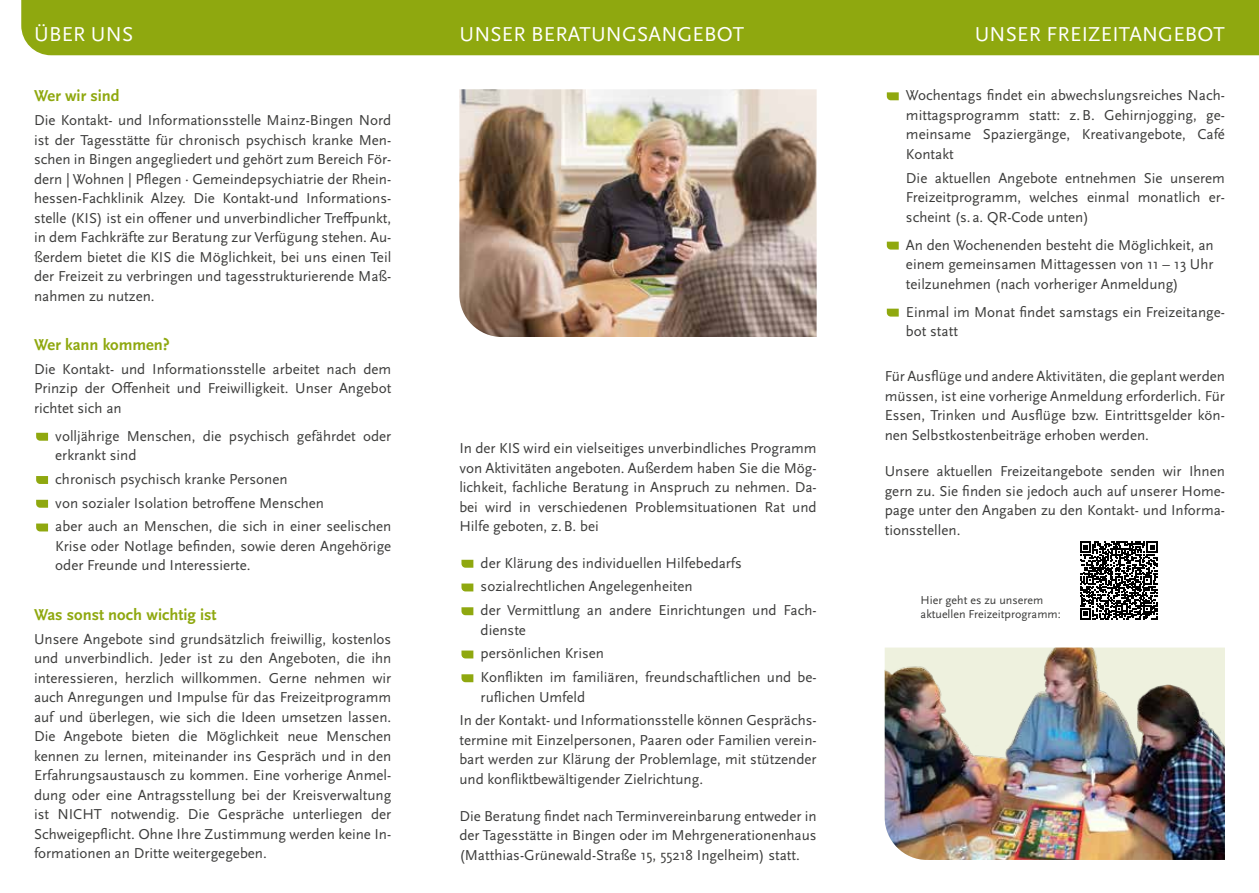
<style>
.page{position:relative;width:1259px;height:893px;background:#fff}
.page>*{position:absolute;margin:0;border:0;box-sizing:border-box;transform-origin:0 0}
.t1{font:21px "Scala Sans OT";letter-spacing:.01em;color:#fff}
.t2{font:700 16.5px "Scala Sans OT";color:#8fa80f}
.t3{font:15px/19.5px "Scala Sans OT";color:#3c3c3b;text-align:justify}
.t4{font:12px/14.4px "Scala Sans OT";color:#3c3c3b}
</style>
<div class="page">
<div style="left:21px;top:0;width:1238px;height:55px;background:#8fa80f"></div>
<svg style="left:36px;top:433px;width:12px;height:8px"></svg>
<svg style="left:36px;top:476px;width:12px;height:8px"></svg>
<svg style="left:36px;top:500px;width:12px;height:8px"></svg>
<svg style="left:36px;top:523px;width:12px;height:8px"></svg>
<svg style="left:461px;top:560px;width:12px;height:8px"></svg>
<svg style="left:461px;top:583px;width:12px;height:8px"></svg>
<svg style="left:461px;top:607px;width:12px;height:8px"></svg>
<svg style="left:461px;top:650px;width:12px;height:8px"></svg>
<svg style="left:461px;top:674px;width:12px;height:8px"></svg>
<img style="left:884px;top:648px;width:341px;height:212px">
<svg style="left:887px;top:92px;width:11px;height:8px"></svg>
<svg style="left:887px;top:242px;width:11px;height:8px"></svg>
<svg style="left:887px;top:309px;width:11px;height:8px"></svg>
<img style="left:459px;top:89px;width:357px;height:248px">
<svg style="left:1080px;top:541px;width:77px;height:78px"></svg>
<h1 class="t1" style="left:34px;top:23px;width:101px">ÜBER UNS</h1>
<p class="t2" style="left:34px;top:87px;width:87px">Wer wir sind</p>
<p class="t3" style="left:34px;top:111px;width:359px">Die Kontakt- und Informationsstelle Mainz-Bingen Nord ist der Tagesstätte für chronisch psychisch kranke Men&shy;schen in Bingen angegliedert und gehört zum Bereich För&shy;dern | Wohnen | Pflegen · Gemeindepsychiatrie der Rhein&shy;hessen-Fachklinik Alzey. Die Kontakt-und Informations&shy;stelle (KIS) ist ein offener und unverbindlicher Treffpunkt, in dem Fachkräfte zur Beratung zur Verfügung stehen. Au&shy;ßerdem bietet die KIS die Möglichkeit, bei uns einen Teil der Freizeit zu verbringen und tagesstrukturierende Maß&shy;nahmen zu nutzen.</p>
<p class="t2" style="left:34px;top:335px;width:137px">Wer kann kommen?</p>
<p class="t3" style="left:34px;top:359px;width:359px">Die Kontakt- und Informationsstelle arbeitet nach dem Prinzip der Offenheit und Freiwilligkeit. Unser Angebot richtet sich an</p>
<p class="t3" style="left:55px;top:426px;width:337px">volljährige Menschen, die psychisch gefährdet oder erkrankt sind</p>
<p class="t3" style="left:55px;top:468px;width:337px;line-height:23.7px;text-align:left">chronisch psychisch kranke Personen<br>von sozialer Isolation betroffene Menschen<br>aber auch an Menschen, die sich in einer seelischen</p>
<p class="t3" style="left:55px;top:537px;width:337px">Krise oder Notlage befinden, sowie deren Angehörige oder Freunde und Interessierte.</p>
<p class="t2" style="left:34px;top:605px;width:184px">Was sonst noch wichtig ist</p>
<p class="t3" style="left:34px;top:629px;width:359px">Unsere Angebote sind grundsätzlich freiwillig, kostenlos und unverbindlich. Jeder ist zu den Angeboten, die ihn interessieren, herzlich willkommen. Gerne nehmen wir auch Anregungen und Impulse für das Freizeitprogramm auf und überlegen, wie sich die Ideen umsetzen lassen.<br>Die Angebote bieten die Möglichkeit neue Menschen kennen zu lernen, miteinander ins Gespräch und in den Erfahrungsaustausch zu kommen. Eine vorherige Anmel&shy;dung oder eine Antragsstellung bei der Kreisverwaltung ist NICHT notwendig. Die Gespräche unterliegen der Schweigepflicht. Ohne Ihre Zustimmung werden keine In&shy;formationen an Dritte weitergegeben.</p>
<h1 class="t1" style="left:459px;top:23px;width:286px">UNSER BERATUNGSANGEBOT</h1>
<h1 class="t1" style="left:974px;top:23px;width:252px">UNSER FREIZEITANGEBOT</h1>
<p class="t3" style="left:459px;top:439px;width:359px">In der KIS wird ein vielseitiges unverbindliches Programm von Aktivitäten angeboten. Außerdem haben Sie die Mög&shy;lichkeit, fachliche Beratung in Anspruch zu nehmen. Da&shy;bei wird in verschiedenen Problemsituationen Rat und Hilfe geboten, z.B. bei</p>
<p class="t3" style="left:480px;top:551px;width:337px;line-height:23.7px;text-align:left">der Klärung des individuellen Hilfebedarfs sozialrechtlichen Angelegenheiten<br>der Vermittlung an andere Einrichtungen und Fach-</p>
<p class="t3" style="left:480px;top:618px;width:337px;line-height:23.7px;text-align:left">dienste<br>persönlichen Krisen<br>Konflikten im familiären, freundschaftlichen und be-</p>
<p class="t3" style="left:459px;top:685px;width:359px;line-height:23.7px;text-indent:21px">ruflichen Umfeld<br>In der Kontakt- und Informationsstelle können Gesprächs-</p>
<p class="t3" style="left:459px;top:731px;width:359px">termine mit Einzelpersonen, Paaren oder Familien verein&shy;bart werden zur Klärung der Problemlage, mit stützender und konfliktbewältigender Zielrichtung.</p>
<p class="t3" style="left:459px;top:806px;width:359px">Die Beratung findet nach Terminvereinbarung entweder in der Tagesstätte in Bingen oder im Mehrgenerationenhaus (Matthias-Grünewald-Straße 15, 55218 Ingelheim) statt.</p>
<p class="t3" style="left:906px;top:86px;width:320px">Wochentags findet ein abwechslungsreiches Nach&shy;mittagsprogramm statt: z.B. Gehirnjogging, ge&shy;meinsame Spaziergänge, Kreativangebote, Café Kontakt</p>
<p class="t3" style="left:906px;top:168px;width:320px">Die aktuellen Angebote entnehmen Sie unserem Freizeitprogramm, welches einmal monatlich er&shy;scheint (s. a. QR-Code unten)</p>
<p class="t3" style="left:906px;top:235px;width:309px">An den Wochenenden besteht die Möglichkeit, an einem gemeinsamen Mittagessen von 11 – 13 Uhr teilzunehmen (nach vorheriger Anmeldung)</p>
<p class="t3" style="left:906px;top:302px;width:320px">Einmal im Monat findet samstags ein Freizeitange&shy;bot statt</p>
<p class="t3" style="left:884px;top:367px;width:342px">Für Ausflüge und andere Aktivitäten, die geplant werden müssen, ist eine vorherige Anmeldung erforderlich. Für Essen, Trinken und Ausflüge bzw. Eintrittsgelder kön&shy;nen Selbstkostenbeiträge erhoben werden.</p>
<p class="t3" style="left:884px;top:462px;width:342px">Unsere aktuellen Freizeitangebote senden wir Ihnen gern zu. Sie finden sie jedoch auch auf unserer Home&shy;page unter den Angaben zu den Kontakt- und Informa&shy;tionsstellen.</p>
<p class="t4" style="left:920px;top:593px;width:142px">Hier geht es zu unserem aktuellen Freizeitprogramm:</p>
</div>
